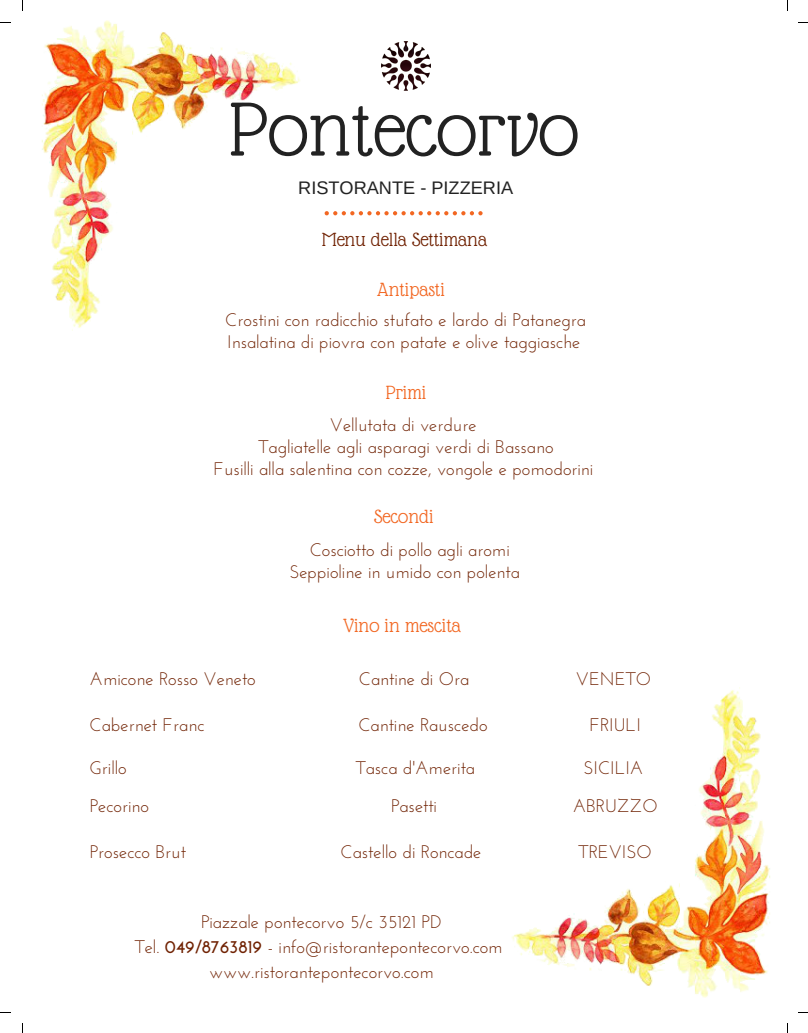
<style>
.page{position:relative;width:808px;height:1033px;background:#fff}
.page>*{position:absolute;margin:0;border:0;box-sizing:border-box;transform-origin:0 0}
.t1{font:83px "Glass Antiqua";color:#222}
.t2{font:20.75px "Glass Antiqua";color:#f26722}
.t3{font:20.75px "Glass Antiqua";color:#702203}
.t4{font:18.12px/25.2px "Josefin Sans";color:#702203;text-align:center}
.t5{font:18.12px "Arimo";color:#222}
.s1{font-weight:700}
</style>
<div class="page">
<img style="left:512px;top:687px;width:258px;height:311px">
<img style="left:10px;top:10px;width:377px;height:321px">
<svg style="left:324px;top:211px;width:158px;height:4px"></svg>
<img style="left:381px;top:42px;width:49px;height:48px">
<h1 class="t1" style="left:229px;top:86px;width:351px">Pontecorvo</h1>
<p class="t5" style="left:298px;top:177px;width:216px">RISTORANTE - PIZZERIA</p>
<p class="t3" style="left:322px;top:228px;width:167px">Menu della Settimana</p>
<p class="t2" style="left:377px;top:279px;width:69px">Antipasti</p>
<p class="t4" style="left:225px;top:309px;width:362px">Crostini con radicchio stufato e lardo di Patanegra</p>
<p class="t4" style="left:227px;top:331px;width:355px">Insalatina di piovra con patate e olive taggiasche</p>
<p class="t2" style="left:386px;top:381px;width:42px">Primi</p>
<p class="t4" style="left:330px;top:414px;width:148px">Vellutata di verdure</p>
<p class="t4" style="left:258px;top:435px;width:296px">Tagliatelle agli asparagi verdi di Bassano</p>
<p class="t4" style="left:213px;top:457px;width:381px">Fusilli alla salentina con cozze, vongole e pomodorini</p>
<p class="t2" style="left:374px;top:506px;width:61px">Secondi</p>
<p class="t4" style="left:310px;top:538px;width:201px">Cosciotto di pollo agli aromi</p>
<p class="t4" style="left:90px;top:668px;width:168px">Amicone Rosso Veneto</p>
<p class="t4" style="left:90px;top:713px;width:116px">Cabernet Franc</p>
<p class="t4" style="left:289px;top:560px;width:232px">Seppioline in umido con polenta</p>
<p class="t2" style="left:343px;top:615px;width:119px">Vino in mescita</p>
<p class="t4" style="left:359px;top:668px;width:112px">Cantine di Ora</p>
<p class="t4" style="left:576px;top:668px;width:76px">VENETO</p>
<p class="t4" style="left:358px;top:713px;width:131px">Cantine Rauscedo</p>
<p class="t4" style="left:589px;top:713px;width:53px">FRIULI</p>
<p class="t4" style="left:90px;top:756px;width:39px">Grillo</p>
<p class="t4" style="left:356px;top:756px;width:121px">Tasca d'Amerita</p>
<p class="t4" style="left:583px;top:756px;width:61px">SICILIA</p>
<p class="t4" style="left:90px;top:795px;width:61px">Pecorino</p>
<p class="t4" style="left:391px;top:795px;width:47px">Pasetti</p>
<p class="t4" style="left:572px;top:795px;width:86px">ABRUZZO</p>
<p class="t4" style="left:90px;top:840px;width:98px">Prosecco Brut</p>
<p class="t4" style="left:340px;top:840px;width:142px">Castello di Roncade</p>
<p class="t4" style="left:578px;top:840px;width:74px">TREVISO</p>
<p class="t4" style="left:135px;top:910px;width:369px">Piazzale pontecorvo 5/c 35121 PD<br>Tel. <span class="s1">049/8763819</span> - info@ristorantepontecorvo.com www.ristorantepontecorvo.com</p>
</div>
